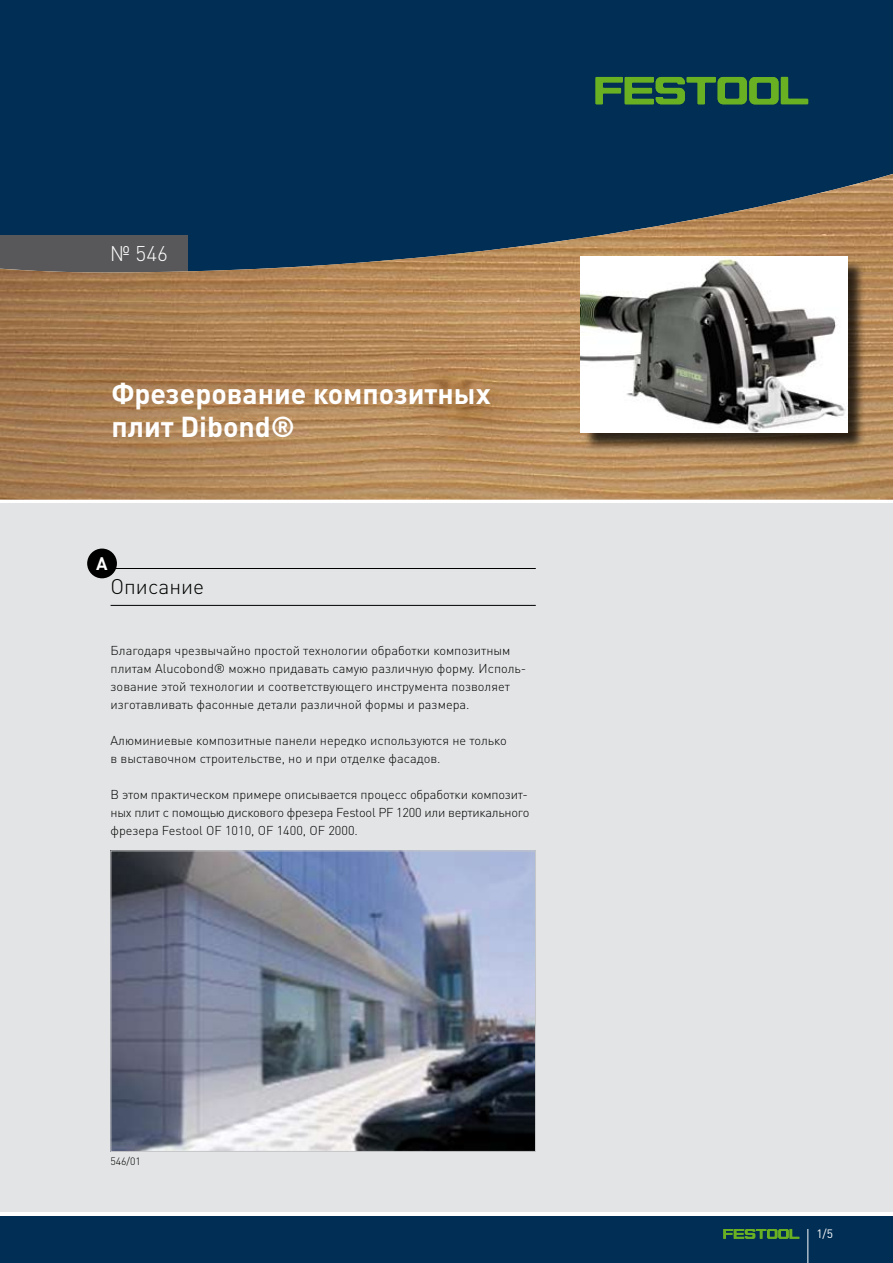
<style>
.page{position:relative;width:893px;height:1263px;background:#fff}
.page>*{position:absolute;margin:0;border:0;box-sizing:border-box;transform-origin:0 0}
.t1{font:700 28.5px/33px "DIN Pro";color:#fff}
.t2{font:300 21px "DIN Pro";color:#000}
.t3{font:300 21px "DIN Pro";color:#fff}
.t4{font:700 18px "DIN Pro";color:#fff}
.t5{font:300 12.75px/18px "DIN Pro";color:#000}
.t6{font:12px "DIN Pro";color:#fff}
.t7{font:300 10.5px "DIN Pro";color:#000}
</style>
<div class="page">
<div style="left:0;top:1216px;width:893px;height:47px;background:#002e54"></div>
<svg style="left:723px;top:1229px;width:76px;height:10px"></svg>
<hr style="left:807px;top:1229px;width:1px;height:34px;background:#fff">
<div style="left:0;top:0;width:893px;height:310px;background:#002e54"></div>
<div style="left:0;top:504px;width:893px;height:708px;background:#e3e4e5"></div>
<img style="left:0;top:174px;width:893px;height:326px">
<svg style="left:596px;top:77px;width:212px;height:27px"></svg>
<img style="left:113px;top:853px;width:421px;height:297px">
<div style="left:111px;top:851px;width:425px;height:301px;border:1px solid #c5c6c8"></div>
<hr style="left:111px;top:568px;width:425px;height:1px;background:#000">
<hr style="left:111px;top:605px;width:425px;height:1px;background:#000">
<div style="left:87px;top:549px;width:30px;height:29px;background:#000;border-radius:50%"></div>
<div style="left:583px;top:259px;width:283px;height:193px;background:#000;opacity:.75"></div>
<img style="left:580px;top:257px;width:267px;height:176px">
<h2 class="t3" style="left:111px;top:239px;width:59px">№ 546</h2>
<h1 class="t1" style="left:111px;top:376px;width:381px">Фрезерование композитных плит Dibond®</h1>
<h3 class="t4" style="left:96px;top:551px;width:13px">A</h3>
<h2 class="t2" style="left:111px;top:572px;width:95px">Описание</h2>
<p class="t5" style="left:111px;top:641px;width:417px">Благодаря чрезвычайно простой технологии обработки композитным плитам Alucobond® можно придавать самую различную форму. Исполь&shy;зование этой технологии и соответствующего инструмента позволяет изготавливать фасонные детали различной формы и размера.</p>
<p class="t5" style="left:111px;top:731px;width:398px">Алюминиевые композитные панели нередко используются не только в выставочном строительстве, но и при отделке фасадов.</p>
<p class="t5" style="left:111px;top:785px;width:420px;text-align:justify">В этом практическом примере описывается процесс обработки композит&shy;ных плит с помощью дискового фрезера Festool PF 1200 или вертикального фрезера Festool OF 1010, OF 1400, OF 2000.</p>
<p class="t7" style="left:111px;top:1154px;width:32px">546/01</p>
<p class="t6" style="left:816px;top:1225px;width:18px">1/5</p>
</div>
